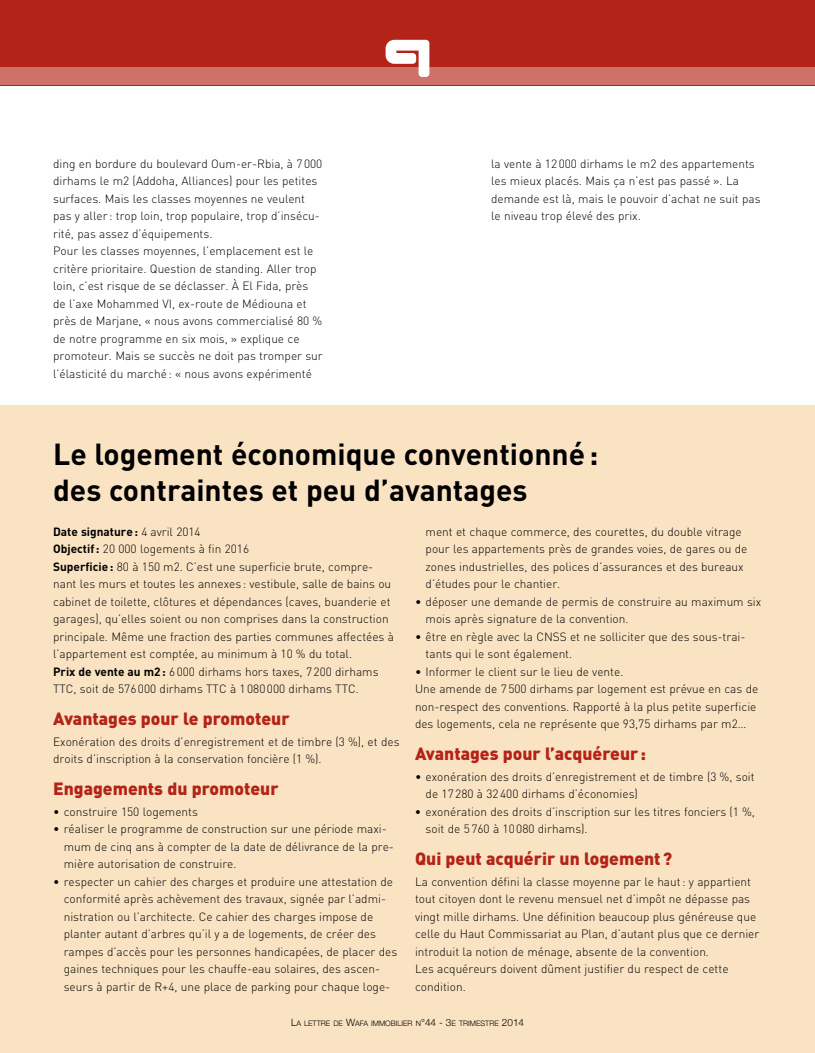
<style>
.page{position:relative;width:815px;height:1053px;background:#fff}
.page>*{position:absolute;margin:0;border:0;box-sizing:border-box;transform-origin:0 0}
.t1{font:700 30px/35px "DIN";color:#000}
.t2{font:900 17.5px "DIN";color:#b32317}
.t3{font:300 11.88px/17.5px "DIN";color:#000}
.t4{font:300 7.5px "Helvetica Neue";color:#000}
.s1{font-weight:700}
.s2{font-size:10px}
</style>
<div class="page">
<div style="left:0;top:406px;width:815px;height:646px;background:#f9e3c2"></div>
<div style="left:0;top:0;width:815px;height:85px;background:#b32317"></div>
<div style="left:0;top:67px;width:815px;height:18px;background:#ce7169"></div>
<svg style="left:386px;top:40px;width:43px;height:37px"></svg>
<p class="t3" style="left:53px;top:155px;width:271px">ding en bordure du boulevard Oum-er-Rbia, à 7000 dirhams le m2 (Addoha, Alliances) pour les petites surfaces. Mais les classes moyennes ne veulent pas y aller : trop loin, trop populaire, trop d’insécu&shy;rité, pas assez d’équipements.<br>Pour les classes moyennes, l’emplacement est le critère prioritaire. Question de standing. Aller trop loin, c’est risque de se déclasser. À El Fida, près de l’axe Mohammed VI, ex-route de Médiouna et près de Marjane, « nous avons commercialisé 80 % de notre programme en six mois, » explique ce promoteur. Mais se succès ne doit pas tromper sur l’élasticité du marché: « nous avons expérimenté</p>
<p class="t3" style="left:491px;top:155px;width:271px">la vente à 12000 dirhams le m2 des appartements les mieux placés. Mais ça n’est pas passé ». La demande est là, mais le pouvoir d’achat ne suit pas le niveau trop élevé des prix.</p>
<h1 class="t1" style="left:53px;top:436px;width:547px">Le logement économique conventionné: des contraintes et peu d’avantages</h1>
<p class="t3" style="left:53px;top:522px;width:342px"><span class="s1">Date signature:</span> 4 avril 2014<br><span class="s1">Objectif:</span> 20 000 logements à fin 2016<br><span class="s1">Superficie:</span> 80 à 150 m2. C’est une superficie brute, compre&shy;nant les murs et toutes les annexes : vestibule, salle de bains ou cabinet de toilette, clôtures et dépendances (caves, buanderie et garages), qu’elles soient ou non comprises dans la construction principale. Même une fraction des parties communes affectées à l’appartement est comptée, au minimum à 10 % du total.<br><span class="s1">Prix de vente au m2:</span> 6000 dirhams hors taxes, 7200 dirhams TTC, soit de 576000 dirhams TTC à 1080000 dirhams TTC.</p>
<h2 class="t2" style="left:53px;top:706px;width:238px">Avantages pour le promoteur</h2>
<p class="t3" style="left:53px;top:732px;width:348px">Exonération des droits d’enregistrement et de timbre (3 %), et des droits d’inscription à la conservation foncière (1 %).</p>
<h2 class="t2" style="left:53px;top:776px;width:227px">Engagements du promoteur</h2>
<p class="t3" style="left:53px;top:802px;width:146px">• construire 150 logements</p>
<p class="t3" style="left:64px;top:820px;width:332px;text-indent:-11px">• réaliser le programme de construction sur une période maxi&shy;mum de cinq ans à compter de la date de délivrance de la pre&shy;mière autorisation de construire.</p>
<p class="t3" style="left:64px;top:872px;width:335px;text-indent:-11px">• respecter un cahier des charges et produire une attestation de conformité après achèvement des travaux, signée par l’admi&shy;nistration ou l’architecte. Ce cahier des charges impose de planter autant d’arbres qu’il y a de logements, de créer des rampes d’accès pour les personnes handicapées, de placer des gaines techniques pour les chauffe-eau solaires, des ascen&shy;seurs à partir de R+4, une place de parking pour chaque loge-</p>
<p class="t3" style="left:426px;top:522px;width:323px">ment et chaque commerce, des courettes, du double vitrage pour les appartements près de grandes voies, de gares ou de zones industrielles, des polices d’assurances et des bureaux d’études pour le chantier.</p>
<p class="t3" style="left:426px;top:592px;width:337px;text-indent:-11px">• déposer une demande de permis de construire au maximum six mois après signature de la convention.</p>
<p class="t3" style="left:426px;top:627px;width:321px;text-indent:-11px">• être en règle avec la CNSS et ne solliciter que des sous-trai&shy;tants qui le sont également.</p>
<p class="t3" style="left:415px;top:662px;width:345px">• Informer le client sur le lieu de vente.<br>Une amende de 7500 dirhams par logement est prévue en cas de non-respect des conventions. Rapporté à la plus petite superficie des logements, cela ne représente que 93,75 dirhams par m2…</p>
<h2 class="t2" style="left:415px;top:741px;width:233px">Avantages pour l’acquéreur :</h2>
<p class="t3" style="left:426px;top:767px;width:331px;text-indent:-11px">• exonération des droits d’enregistrement et de timbre (3 %, soit de 17280 à 32400 dirhams d’économies)</p>
<p class="t3" style="left:426px;top:802px;width:331px;text-indent:-11px">• exonération des droits d’inscription sur les titres fonciers (1 %, soit de 5760 à 10080 dirhams).</p>
<h2 class="t2" style="left:415px;top:846px;width:259px">Qui peut acquérir un logement?</h2>
<p class="t3" style="left:415px;top:872px;width:346px">La convention défini la classe moyenne par le haut: y appartient tout citoyen dont le revenu mensuel net d’impôt ne dépasse pas vingt mille dirhams. Une définition beaucoup plus généreuse que celle du Haut Commissariat au Plan, d’autant plus que ce dernier introduit la notion de ménage, absente de la convention.<br>Les acquéreurs doivent dûment justifier du respect de cette condition.</p>
<p class="t4" style="left:291px;top:1018px;width:235px"><span class="s2">L</span>A LETTRE DE <span class="s2">W</span>AFA IMMOBILIER N<span class="s2">°44 - 3</span>E TRIMESTRE <span class="s2">2014</span></p>
</div>
